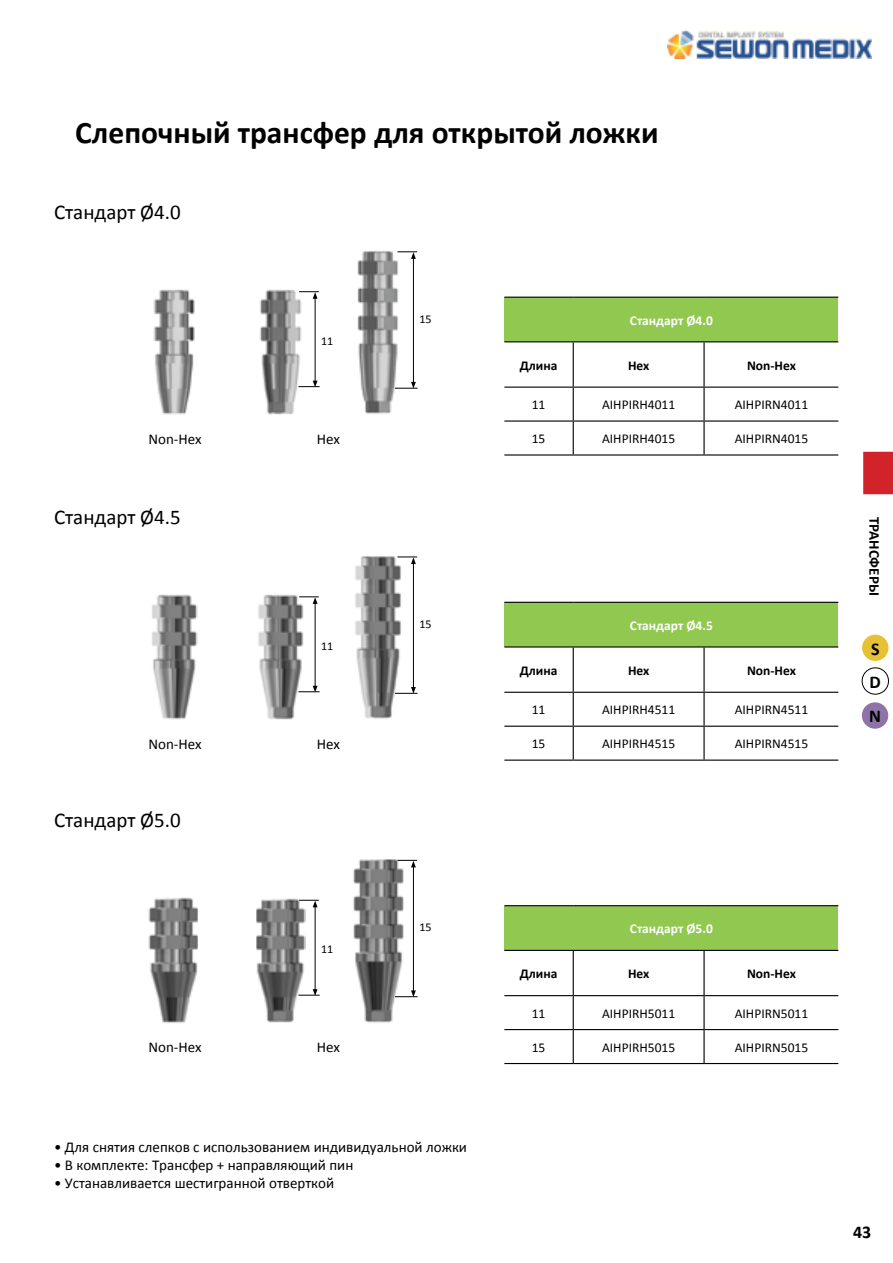
<style>
.page{position:relative;width:893px;height:1263px;background:#fff}
.page>*{position:absolute;margin:0;border:0;box-sizing:border-box;transform-origin:0 0}
.t1{font:700 31.5px "Calibri";color:#000}
.t2{font:21px "Calibri";color:#000}
.t3{font:700 18px "Calibri";color:#000}
.t4{font:15px "Calibri";color:#000}
.t5{font:700 15px "Calibri";color:#000}
.t6{font:13.5px "Calibri";color:#000}
.t7{font:700 13.5px "Calibri";color:#000}
.t8{font:700 13.5px "Calibri";color:#fff}
.t9{font:12px "Calibri";color:#000}
</style>
<div class="page">
<img style="left:667px;top:30px;width:204px;height:28px">
<img style="left:257px;top:898px;width:48px;height:125px">
<img style="left:353px;top:859px;width:51px;height:164px">
<img style="left:149px;top:897px;width:49px;height:126px">
<img style="left:260px;top:289px;width:44px;height:126px">
<img style="left:258px;top:594px;width:46px;height:126px">
<img style="left:357px;top:251px;width:41px;height:163px">
<img style="left:355px;top:556px;width:48px;height:163px">
<img style="left:153px;top:289px;width:42px;height:125px">
<img style="left:152px;top:594px;width:45px;height:125px">
<div style="left:504px;top:297px;width:334px;height:45px;background:#91c850"></div>
<hr style="left:504px;top:297px;width:69px;height:1px;background:#000">
<hr style="left:573px;top:297px;width:131px;height:1px;background:#000">
<hr style="left:704px;top:297px;width:134px;height:1px;background:#000">
<hr style="left:504px;top:341px;width:69px;height:1px;background:#000">
<hr style="left:573px;top:341px;width:131px;height:1px;background:#000">
<hr style="left:573px;top:342px;width:1px;height:45px;background:#000">
<hr style="left:704px;top:341px;width:134px;height:1px;background:#000">
<hr style="left:703px;top:342px;width:2px;height:45px;background:#000">
<hr style="left:504px;top:387px;width:69px;height:1px;background:#000">
<hr style="left:573px;top:387px;width:131px;height:1px;background:#000">
<hr style="left:573px;top:388px;width:1px;height:32px;background:#000">
<hr style="left:704px;top:387px;width:134px;height:1px;background:#000">
<hr style="left:703px;top:388px;width:2px;height:32px;background:#000">
<hr style="left:504px;top:420px;width:69px;height:2px;background:#000">
<hr style="left:573px;top:420px;width:131px;height:2px;background:#000">
<hr style="left:573px;top:422px;width:1px;height:32px;background:#000">
<hr style="left:704px;top:420px;width:134px;height:2px;background:#000">
<hr style="left:703px;top:422px;width:2px;height:32px;background:#000">
<hr style="left:504px;top:454px;width:69px;height:2px;background:#000">
<hr style="left:573px;top:454px;width:131px;height:2px;background:#000">
<hr style="left:704px;top:454px;width:134px;height:2px;background:#000">
<div style="left:504px;top:602px;width:334px;height:45px;background:#91c850"></div>
<hr style="left:504px;top:602px;width:69px;height:1px;background:#000">
<hr style="left:573px;top:602px;width:131px;height:1px;background:#000">
<hr style="left:704px;top:602px;width:134px;height:1px;background:#000">
<hr style="left:504px;top:646px;width:69px;height:1px;background:#000">
<hr style="left:573px;top:646px;width:131px;height:1px;background:#000">
<hr style="left:573px;top:647px;width:1px;height:45px;background:#000">
<hr style="left:704px;top:646px;width:134px;height:1px;background:#000">
<hr style="left:703px;top:647px;width:2px;height:45px;background:#000">
<hr style="left:504px;top:692px;width:69px;height:1px;background:#000">
<hr style="left:573px;top:692px;width:131px;height:1px;background:#000">
<hr style="left:573px;top:693px;width:1px;height:33px;background:#000">
<hr style="left:704px;top:692px;width:134px;height:1px;background:#000">
<hr style="left:703px;top:693px;width:2px;height:33px;background:#000">
<hr style="left:504px;top:726px;width:69px;height:1px;background:#000">
<hr style="left:573px;top:726px;width:131px;height:1px;background:#000">
<hr style="left:573px;top:727px;width:1px;height:32px;background:#000">
<hr style="left:704px;top:726px;width:134px;height:1px;background:#000">
<hr style="left:703px;top:727px;width:2px;height:32px;background:#000">
<hr style="left:504px;top:759px;width:69px;height:2px;background:#000">
<hr style="left:573px;top:759px;width:131px;height:2px;background:#000">
<hr style="left:704px;top:759px;width:134px;height:2px;background:#000">
<div style="left:504px;top:906px;width:334px;height:44px;background:#91c850"></div>
<hr style="left:504px;top:905px;width:69px;height:1px;background:#000">
<hr style="left:573px;top:905px;width:131px;height:1px;background:#000">
<hr style="left:704px;top:905px;width:134px;height:1px;background:#000">
<hr style="left:504px;top:950px;width:69px;height:1px;background:#000">
<hr style="left:573px;top:950px;width:131px;height:1px;background:#000">
<hr style="left:573px;top:951px;width:1px;height:44px;background:#000">
<hr style="left:704px;top:950px;width:134px;height:1px;background:#000">
<hr style="left:703px;top:951px;width:2px;height:44px;background:#000">
<hr style="left:504px;top:995px;width:69px;height:1px;background:#000">
<hr style="left:573px;top:995px;width:131px;height:1px;background:#000">
<hr style="left:573px;top:996px;width:1px;height:33px;background:#000">
<hr style="left:704px;top:995px;width:134px;height:1px;background:#000">
<hr style="left:703px;top:996px;width:2px;height:33px;background:#000">
<hr style="left:504px;top:1029px;width:69px;height:1px;background:#000">
<hr style="left:573px;top:1029px;width:131px;height:1px;background:#000">
<hr style="left:573px;top:1030px;width:1px;height:33px;background:#000">
<hr style="left:704px;top:1029px;width:134px;height:1px;background:#000">
<hr style="left:703px;top:1030px;width:2px;height:33px;background:#000">
<hr style="left:504px;top:1063px;width:69px;height:1px;background:#000">
<hr style="left:573px;top:1063px;width:131px;height:1px;background:#000">
<hr style="left:704px;top:1063px;width:134px;height:1px;background:#000">
<hr style="left:315px;top:297px;width:1px;height:85px;background:#000">
<svg style="left:299px;top:291px;width:20px;height:8px"></svg>
<svg style="left:298px;top:381px;width:22px;height:6px"></svg>
<hr style="left:315px;top:602px;width:1px;height:85px;background:#000">
<svg style="left:299px;top:596px;width:20px;height:8px"></svg>
<svg style="left:298px;top:686px;width:22px;height:6px"></svg>
<hr style="left:315px;top:906px;width:1px;height:85px;background:#000">
<svg style="left:299px;top:900px;width:20px;height:7px"></svg>
<svg style="left:298px;top:989px;width:22px;height:7px"></svg>
<hr style="left:413px;top:257px;width:1px;height:127px;background:#000">
<svg style="left:397px;top:251px;width:20px;height:8px"></svg>
<svg style="left:395px;top:382px;width:23px;height:7px"></svg>
<hr style="left:413px;top:562px;width:1px;height:127px;background:#000">
<svg style="left:397px;top:557px;width:20px;height:7px"></svg>
<svg style="left:395px;top:687px;width:23px;height:7px"></svg>
<hr style="left:413px;top:866px;width:1px;height:126px;background:#000">
<svg style="left:397px;top:860px;width:20px;height:7px"></svg>
<svg style="left:395px;top:990px;width:23px;height:7px"></svg>
<div style="left:863px;top:452px;width:30px;height:42px;background:#d2232a"></div>
<div style="left:862px;top:635px;width:26px;height:26px;background:#e6c035;border-radius:50%"></div>
<div style="left:862px;top:702px;width:26px;height:27px;background:#8d73a6;border-radius:50%"></div>
<div style="left:862px;top:667px;width:27px;height:27px;border:1px solid #000;border-radius:50%"></div>
<h1 class="t1" style="left:75px;top:113px;width:585px">Слепочный трансфер для открытой ложки</h1>
<h2 class="t2" style="left:54px;top:199px;width:128px">Стандарт Ø4.0</h2>
<p class="t4" style="left:148px;top:429px;width:55px">Non-Hex</p>
<h2 class="t2" style="left:54px;top:504px;width:128px">Стандарт Ø4.5</h2>
<p class="t4" style="left:148px;top:734px;width:55px">Non-Hex</p>
<h2 class="t2" style="left:54px;top:807px;width:128px">Стандарт Ø5.0</h2>
<p class="t4" style="left:148px;top:1038px;width:55px">Non-Hex</p>
<p class="t9" style="left:321px;top:333px;width:14px">11</p>
<p class="t4" style="left:317px;top:429px;width:25px">Hex</p>
<p class="t9" style="left:321px;top:638px;width:14px">11</p>
<p class="t4" style="left:317px;top:734px;width:25px">Hex</p>
<p class="t9" style="left:321px;top:942px;width:14px">11</p>
<p class="t4" style="left:317px;top:1038px;width:25px">Hex</p>
<p class="t9" style="left:419px;top:311px;width:14px">15</p>
<p class="t9" style="left:419px;top:616px;width:14px">15</p>
<p class="t9" style="left:419px;top:920px;width:14px">15</p>
<p class="t4" style="left:54px;top:1138px;width:415px">• Для снятия слепков с использованием индивидуальной ложки</p>
<p class="t4" style="left:54px;top:1156px;width:301px">• В комплекте: Трансфер + направляющий пин</p>
<p class="t4" style="left:54px;top:1174px;width:282px">• Устанавливается шестигранной отверткой</p>
<p class="t8" style="left:630px;top:311px;width:85px">Стандарт Ø4.0</p>
<p class="t7" style="left:520px;top:356px;width:39px">Длина</p>
<p class="t7" style="left:628px;top:356px;width:23px">Hex</p>
<p class="t7" style="left:747px;top:356px;width:50px">Non-Hex</p>
<p class="t6" style="left:532px;top:396px;width:15px">11</p>
<p class="t6" style="left:602px;top:396px;width:75px">AIHPIRH4011</p>
<p class="t6" style="left:735px;top:396px;width:75px">AIHPIRN4011</p>
<p class="t6" style="left:532px;top:430px;width:15px">15</p>
<p class="t6" style="left:602px;top:430px;width:75px">AIHPIRH4015</p>
<p class="t6" style="left:735px;top:430px;width:75px">AIHPIRN4015</p>
<p class="t8" style="left:630px;top:617px;width:85px">Стандарт Ø4.5</p>
<p class="t7" style="left:520px;top:661px;width:39px">Длина</p>
<p class="t7" style="left:628px;top:661px;width:23px">Hex</p>
<p class="t7" style="left:747px;top:661px;width:50px">Non-Hex</p>
<p class="t6" style="left:532px;top:701px;width:15px">11</p>
<p class="t6" style="left:602px;top:701px;width:75px">AIHPIRH4511</p>
<p class="t6" style="left:735px;top:701px;width:75px">AIHPIRN4511</p>
<p class="t6" style="left:532px;top:735px;width:15px">15</p>
<p class="t6" style="left:602px;top:735px;width:75px">AIHPIRH4515</p>
<p class="t6" style="left:735px;top:735px;width:75px">AIHPIRN4515</p>
<p class="t8" style="left:630px;top:920px;width:85px">Стандарт Ø5.0</p>
<p class="t7" style="left:520px;top:965px;width:39px">Длина</p>
<p class="t7" style="left:628px;top:965px;width:23px">Hex</p>
<p class="t7" style="left:747px;top:965px;width:50px">Non-Hex</p>
<p class="t6" style="left:532px;top:1005px;width:15px">11</p>
<p class="t6" style="left:602px;top:1005px;width:75px">AIHPIRH5011</p>
<p class="t6" style="left:735px;top:1005px;width:75px">AIHPIRN5011</p>
<p class="t6" style="left:532px;top:1038px;width:15px">15</p>
<p class="t6" style="left:602px;top:1038px;width:75px">AIHPIRH5015</p>
<p class="t6" style="left:735px;top:1038px;width:75px">AIHPIRN5015</p>
<p class="t5" style="left:884px;top:517px;width:80px;rotate:90deg">ТРАНСФЕРЫ</p>
<p class="t3" style="left:871px;top:637px;width:10px">S</p>
<p class="t3" style="left:870px;top:670px;width:13px">D</p>
<p class="t3" style="left:869px;top:705px;width:13px">N</p>
<p class="t3" style="left:853px;top:1220px;width:20px">43</p>
</div>
